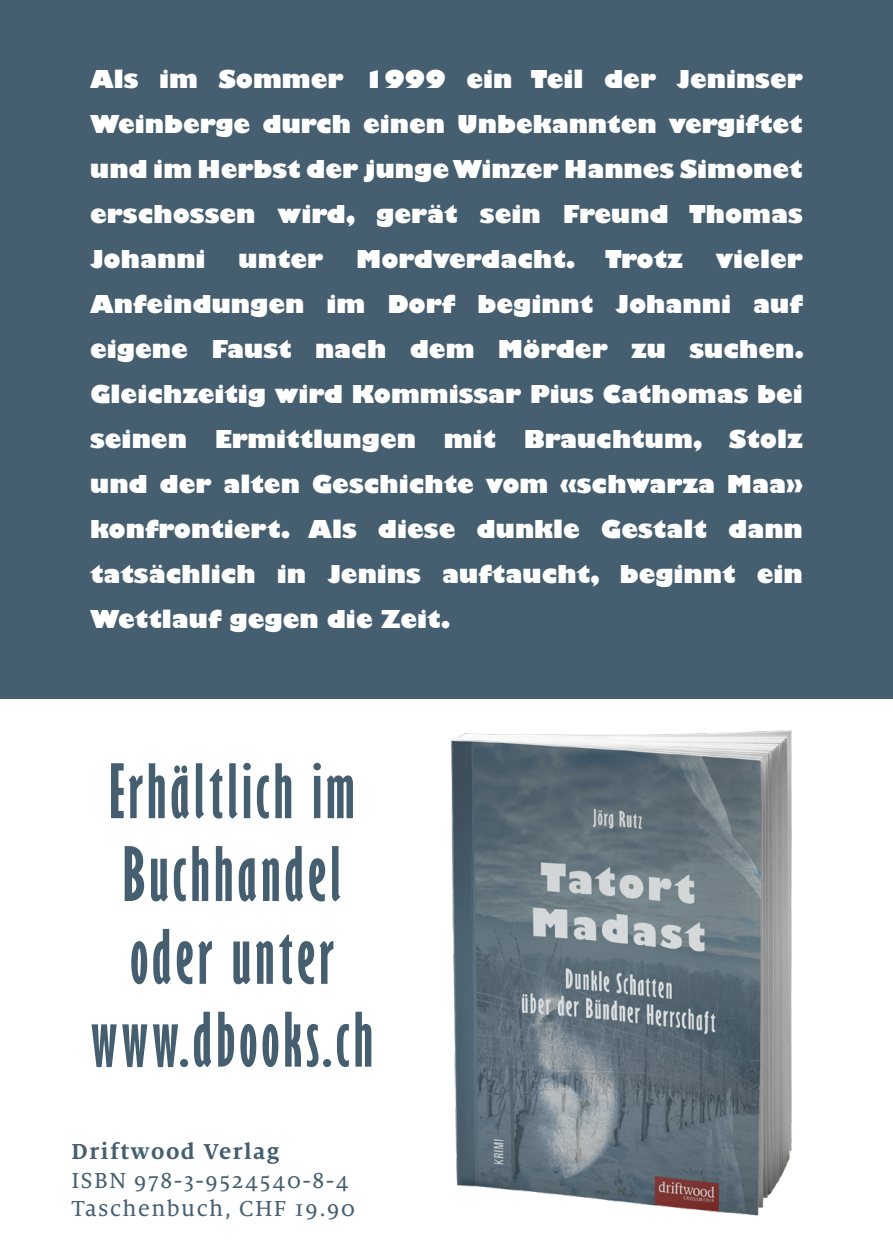
<style>
.page{position:relative;width:893px;height:1259px;background:#fff}
.page>*{position:absolute;margin:0;border:0;box-sizing:border-box;transform-origin:0 0}
.t1{font:700 extra-condensed 69px "Gill Sans";letter-spacing:.06em;color:#455f70}
.t2{font:800 24px/45px "Gill Sans";color:#fff;text-align:justify}
.t3{font:24px "Milo Serif Pro Text";letter-spacing:.06em;color:#455f70}
.t4{font:700 24px "Milo Serif Pro";letter-spacing:.06em;color:#455f70}
</style>
<div class="page">
<img style="left:393px;top:698px;width:457px;height:518px">
<div style="left:0;top:0;width:893px;height:698px;background:#455f70"></div>
<p class="t2" style="left:90px;top:59px;width:714px">Als im Sommer 1999 ein Teil der Jeninser Weinberge durch einen Unbekannten vergiftet und im Herbst der junge Winzer Hannes Simonet erschossen wird, gerät sein Freund Thomas Johanni</p>
<p class="t2" style="left:90px;top:239px;width:716px;text-indent:626px">vieler Anfeindungen im Dorf beginnt Johanni auf eigene Faust nach dem Mörder zu suchen.<br>Gleichzeitig wird Kommissar Pius Cathomas bei seinen Ermittlungen mit Brauchtum, Stolz und der alten Geschichte vom «schwarza Maa» konfrontiert. Als diese dunkle Gestalt dann tatsächlich in Jenins auftaucht, beginnt ein Wettlauf gegen die Zeit.</p>
<p class="t2" style="left:238px;top:239px;width:86px">unter</p>
<p class="t2" style="left:356px;top:239px;width:328px">Mordverdacht. Trotz</p>
<p class="t1" style="left:109px;top:749px;width:247px">Erhältlich im</p>
<p class="t1" style="left:123px;top:832px;width:220px">Buchhandel</p>
<p class="t1" style="left:130px;top:915px;width:205px">oder unter</p>
<p class="t1" style="left:91px;top:997px;width:284px">www.dbooks.ch</p>
<p class="t4" style="left:71px;top:1137px;width:209px">Driftwood Verlag</p>
<p class="t3" style="left:71px;top:1166px;width:279px">ISBN 978-3-9524540-8-4</p>
<p class="t3" style="left:71px;top:1195px;width:285px">Taschenbuch, CHF 19.90</p>
</div>
